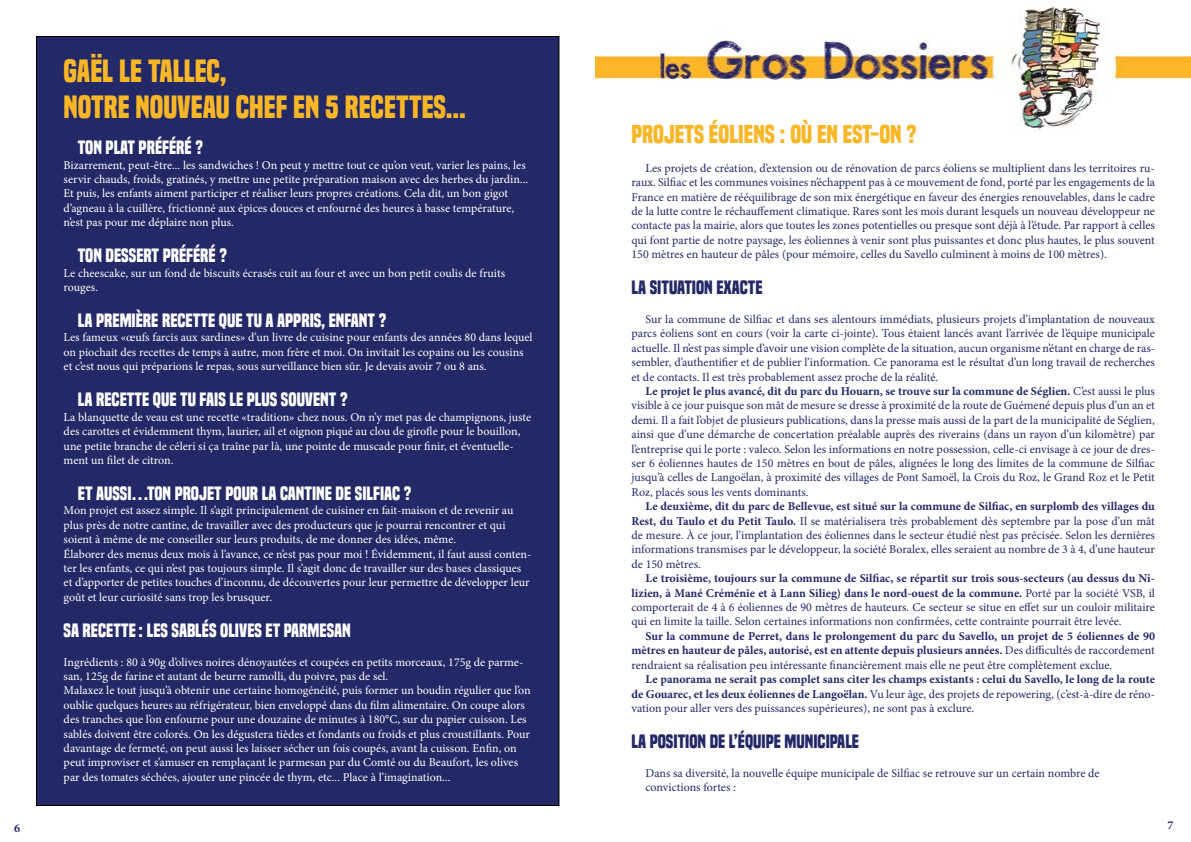
<style>
.page{position:relative;width:1191px;height:842px;background:#fff}
.page>*{position:absolute;margin:0;border:0;box-sizing:border-box;transform-origin:0 0}
.t1{font:700 30px/36px "Built Titling Rg";color:#f9b626}
.t2{font:700 24px "Built Titling Rg";color:#f9b626}
.t3{font:700 18px "Built Titling Rg";color:#fff}
.t4{font:700 18px "Built Titling Rg";color:#232866}
.t5{font:12px/14.4px "Minion Pro";color:#232866;text-align:justify}
.t6{font:12px/14.4px "Minion Pro";color:#fff}
.t7{font:700 12px/14.4px "Minion Pro";color:#232866;text-align:justify}
.s1{font-weight:700}
.s2{font-weight:400}
</style>
<div class="page">
<div style="left:36px;top:36px;width:523px;height:769px;background:#232866"></div>
<img style="left:595px;top:6px;width:596px;height:124px">
<h1 class="t1" style="left:64px;top:53px;width:404px">GAËL LE TALLEC,<br>NOTRE NOUVEAU CHEF EN 5 RECETTES...</h1>
<h3 class="t3" style="left:78px;top:137px;width:126px">TON PLAT PRÉFÉRÉ ?</h3>
<p class="t6" style="left:64px;top:158px;width:466px">Bizarrement, peut-être... les sandwiches ! On peut y mettre tout ce qu’on veut, varier les pains, les servir chauds, froids, gratinés, y mettre une petite préparation maison avec des herbes du jardin...<br>Et puis, les enfants aiment participer et réaliser leurs propres créations. Cela dit, un bon gigot d’agneau à la cuillère, frictionné aux épices douces et enfourné des heures à basse température, n’est pas pour me déplaire non plus.</p>
<h3 class="t3" style="left:78px;top:245px;width:150px">TON DESSERT PRÉFÉRÉ ?</h3>
<p class="t6" style="left:64px;top:266px;width:443px">Le cheescake, sur un fond de biscuits écrasés cuit au four et avec un bon petit coulis de fruits rouges.</p>
<h3 class="t3" style="left:78px;top:310px;width:310px">LA PREMIÈRE RECETTE QUE TU A APPRIS, ENFANT ?</h3>
<p class="t6" style="left:64px;top:330px;width:470px">Les fameux «œufs farcis aux sardines» d’un livre de cuisine pour enfants des années 80 dans lequel on piochait des recettes de temps à autre, mon frère et moi. On invitait les copains ou les cousins et c’est nous qui préparions le repas, sous surveillance bien sûr. Je devais avoir 7 ou 8 ans.</p>
<h3 class="t3" style="left:78px;top:389px;width:271px">LA RECETTE QUE TU FAIS LE PLUS SOUVENT ?</h3>
<p class="t6" style="left:64px;top:410px;width:469px">La blanquette de veau est une recette «tradition» chez nous. On n’y met pas de champignons, juste des carottes et évidemment thym, laurier, ail et oignon piqué au clou de girofle pour le bouillon, une petite branche de céleri si ça traîne par là, une pointe de muscade pour finir, et éventuelle&shy;ment un filet de citron.</p>
<h3 class="t3" style="left:78px;top:483px;width:335px">ET AUSSI…TON PROJET POUR LA CANTINE DE SILFIAC ?</h3>
<p class="t6" style="left:64px;top:503px;width:469px">Mon projet est assez simple. Il s’agit principalement de cuisiner en fait-maison et de revenir au plus près de notre cantine, de travailler avec des producteurs que je pourrai rencontrer et qui soient à même de me conseiller sur leurs produits, de me donner des idées, même.<br>Élaborer des menus deux mois à l’avance, ce n’est pas pour moi ! Évidemment, il faut aussi conten&shy;ter les enfants, ce qui n’est pas toujours simple. Il s’agit donc de travailler sur des bases classiques et d’apporter de petites touches d’inconnu, de découvertes pour leur permettre de développer leur goût et leur curiosité sans trop les brusquer.</p>
<h3 class="t3" style="left:64px;top:619px;width:288px">SA RECETTE: LES SABLÉS OLIVES ET PARMESAN</h3>
<p class="t6" style="left:64px;top:654px;width:468px">Ingrédients : 80 à 90g d’olives noires dénoyautées et coupées en petits morceaux, 175g de parme&shy;san, 125g de farine et autant de beurre ramolli, du poivre, pas de sel.<br>Malaxez le tout jusqu’à obtenir une certaine homogénéité, puis former un boudin régulier que l’on oublie quelques heures au réfrigérateur, bien enveloppé dans du film alimentaire. On coupe alors des tranches que l’on enfourne pour une douzaine de minutes à 180°C, sur du papier cuisson. Les sablés doivent être colorés. On les dégustera tièdes et fondants ou froids et plus croustillants. Pour davantage de fermeté, on peut aussi les laisser sécher un fois coupés, avant la cuisson. Enfin, on peut improviser et s’amuser en remplaçant le parmesan par du Comté ou du Beaufort, les olives par des tomates séchées, ajouter une pincée de thym, etc... Place à l’imagination...</p>
<h2 class="t2" style="left:631px;top:120px;width:286px">PROJETS ÉOLIENS : OÙ EN EST-ON ?</h2>
<p class="t5" style="left:631px;top:161px;width:525px;text-indent:14px">Les projets de création, d’extension ou de rénovation de parcs éoliens se multiplient dans les territoires ru&shy;raux. Silfiac et les communes voisines n’échappent pas à ce mouvement de fond, porté par les engagements de la France en matière de rééquilibrage de son mix énergétique en faveur des énergies renouvelables, dans le cadre de la lutte contre le réchauffement climatique. Rares sont les mois durant lesquels un nouveau développeur ne contacte pas la mairie, alors que toutes les zones potentielles ou presque sont déjà à l’étude. Par rapport à celles qui font partie de notre paysage, les éoliennes à venir sont plus puissantes et donc plus hautes, le plus souvent 150 mètres en hauteur de pâles (pour mémoire, celles du Savello culminent à moins de 100 mètres).</p>
<h3 class="t4" style="left:631px;top:277px;width:132px">LA SITUATION EXACTE</h3>
<p class="t5" style="left:631px;top:312px;width:525px;text-indent:14px">Sur la commune de Silfiac et dans ses alentours immédiats, plusieurs projets d’implantation de nouveaux parcs éoliens sont en cours (voir la carte ci-jointe). Tous étaient lancés avant l’arrivée de l’équipe municipale actuelle. Il n’est pas simple d’avoir une vision complète de la situation, aucun organisme n’étant en charge de ras&shy;sembler, d’authentifier et de publier l’information. Ce panorama est le résultat d’un long travail de recherches et de contacts. Il est très probablement assez proche de la réalité.</p>
<p class="t5" style="left:631px;top:384px;width:525px;text-indent:14px"><span class="s1">Le projet le plus avancé, dit du parc du Houarn, se trouve sur la commune de Séglien.</span> C’est aussi le plus visible à ce jour puisque son mât de mesure se dresse à proximité de la route de Guémené depuis plus d’un an et demi. Il a fait l’objet de plusieurs publications, dans la presse mais aussi de la part de la municipalité de Séglien, ainsi que d’une démarche de concertation préalable auprès des riverains (dans un rayon d’un kilomètre) par l’entreprise qui le porte : valeco. Selon les informations en notre possession, celle-ci envisage à ce jour de dres&shy;ser 6 éoliennes hautes de 150 mètres en bout de pâles, alignées le long des limites de la commune de Silfiac jusqu’à celles de Langoëlan, à proximité des villages de Pont Samoël, la Crois du Roz, le Grand Roz et le Petit Roz, placés sous les vents dominants.</p>
<p class="t5" style="left:631px;top:499px;width:525px;text-indent:14px"><span class="s1">Le deuxième, dit du parc de Bellevue, est situé sur la commune de Silfiac, en surplomb des villages du Rest, du Taulo et du Petit Taulo.</span> Il se matérialisera très probablement dès septembre par la pose d’un mât de mesure. À ce jour, l’implantation des éoliennes dans le secteur étudié n’est pas précisée. Selon les dernières informations transmises par le développeur, la société Boralex, elles seraient au nombre de 3 à 4, d’une hauteur de 150 mètres.</p>
<p class="t5" style="left:631px;top:571px;width:525px;text-indent:14px"><span class="s1">Le troisième, toujours sur la commune de Silfiac, se répartit sur trois sous-secteurs (au dessus du Ni&shy;lizien, à Mané Créménie et à Lann Silieg) dans le nord-ouest de la commune.</span> Porté par la société VSB, il comporterait de 4 à 6 éoliennes de 90 mètres de hauteurs. Ce secteur se situe en effet sur un couloir militaire qui en limite la taille. Selon certaines informations non confirmées, cette contrainte pourrait être levée.</p>
<p class="t7" style="left:631px;top:629px;width:525px;text-indent:14px">Sur la commune de Perret, dans le prolongement du parc du Savello, un projet de 5 éoliennes de 90 mètres en hauteur de pâles, autorisé, est en attente depuis plusieurs années. <span class="s2">Des difficultés de raccordement rendraient sa réalisation peu intéressante financièrement mais elle ne peut être complètement exclue.</span></p>
<p class="t7" style="left:631px;top:672px;width:525px;text-indent:14px">Le panorama ne serait pas complet sans citer les champs existants : celui du Savello, le long de la route de Gouarec, et les deux éoliennes de Langoëlan. <span class="s2">Vu leur âge, des projets de repowering, (c’est-à-dire de réno&shy;vation pour aller vers des puissances supérieures), ne sont pas à exclure.</span></p>
<h3 class="t4" style="left:631px;top:730px;width:229px">LA POSITION DE L’ÉQUIPE MUNICIPALE</h3>
<p class="t5" style="left:645px;top:766px;width:455px">Dans sa diversité, la nouvelle équipe municipale de Silfiac se retrouve sur un certain nombre de convictions fortes :</p>
<p class="t7" style="left:14px;top:820px;width:7px">6</p>
<p class="t7" style="left:1167px;top:817px;width:7px">7</p>
</div>
